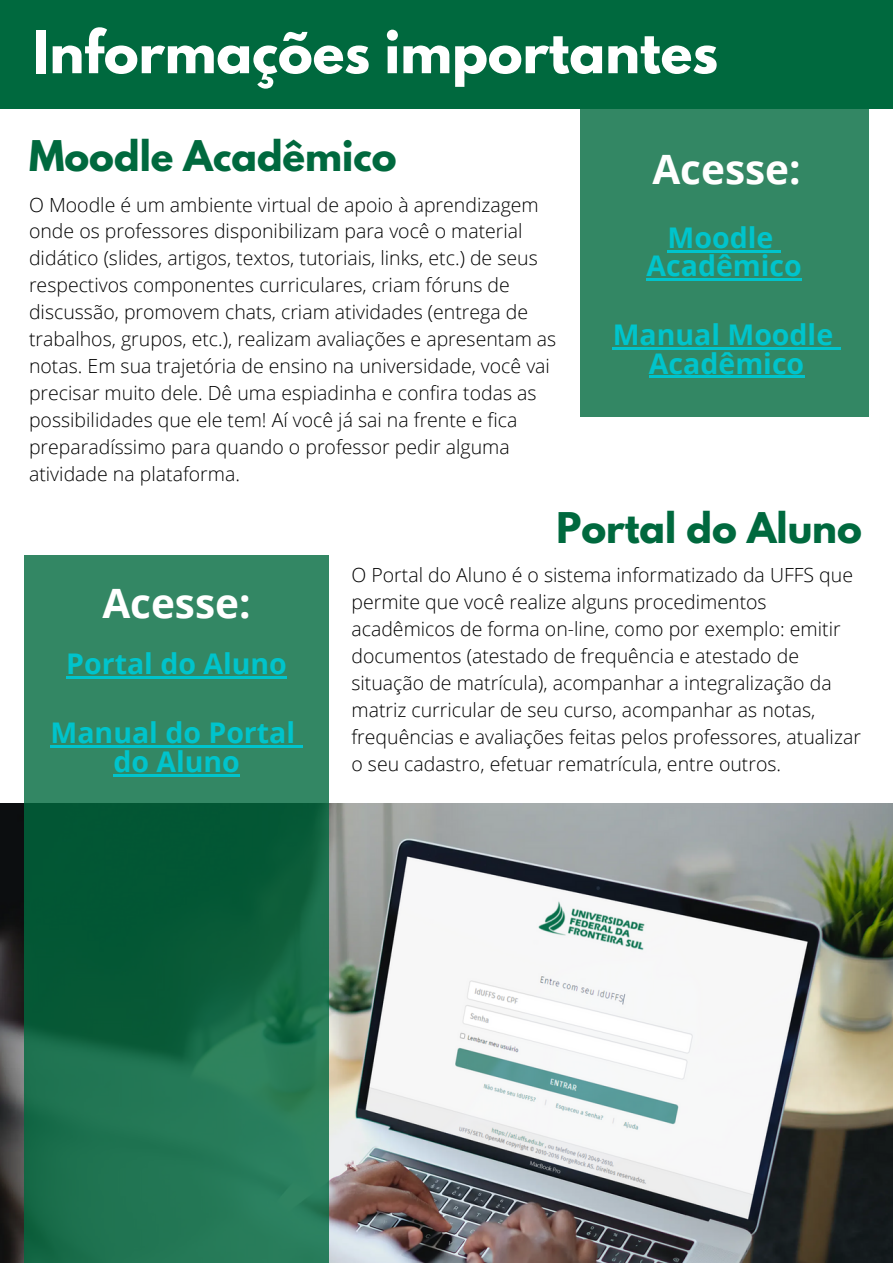
<style>
.page{position:relative;width:893px;height:1264px;background:#fff}
.page>*{position:absolute;margin:0;border:0;box-sizing:border-box;transform-origin:0 0}
.t1{font:700 52.5px "League Spartan";color:#fff}
.t2{font:700 40.5px "Open Sans";color:#fff}
.t3{font:700 37.5px "League Spartan";color:#00693e}
.t4{font:700 28.5px/28px "Open Sans";color:#00c4cc;text-align:center}
.t5{font:300 19.5px/27px "Open Sans";color:#000}
</style>
<div class="page">
<img style="left:0;top:803px;width:892px;height:459px">
<svg style="left:24px;top:555px;width:305px;height:707px"></svg>
<div style="left:0;top:0;width:892px;height:109px;background:#00693e"></div>
<div style="left:580px;top:109px;width:288px;height:308px;background:#338764"></div>
<hr style="left:667px;top:250px;width:106px;height:2px;background:#00c4cc">
<svg style="left:773px;top:250px;width:7px;height:2px"></svg>
<hr style="left:646px;top:278px;width:155px;height:2px;background:#00c4cc">
<hr style="left:612px;top:348px;width:221px;height:2px;background:#00c4cc">
<svg style="left:833px;top:348px;width:7px;height:2px"></svg>
<hr style="left:649px;top:376px;width:155px;height:2px;background:#00c4cc">
<hr style="left:66px;top:676px;width:221px;height:3px;background:#00c4cc">
<hr style="left:51px;top:745px;width:244px;height:2px;background:#00c4cc">
<svg style="left:295px;top:745px;width:7px;height:2px"></svg>
<hr style="left:113px;top:774px;width:127px;height:2px;background:#00c4cc">
<h1 class="t1" style="left:33px;top:26px;width:686px">Informações importantes</h1>
<h3 class="t3" style="left:29px;top:138px;width:369px">Moodle Acadêmico</h3>
<p class="t5" style="left:29px;top:190px;width:528px">O Moodle é um ambiente virtual de apoio à aprendizagem onde os professores disponibilizam para você o material didático (slides, artigos, textos, tutoriais, links, etc.) de seus respectivos componentes curriculares, criam fóruns de discussão, promovem chats, criam atividades (entrega de trabalhos, grupos, etc.), realizam avaliações e apresentam as notas. Em sua trajetória de ensino na universidade, você vai precisar muito dele. Dê uma espiadinha e confira todas as possibilidades que ele tem! Aí você já sai na frente e fica preparadíssimo para quando o professor pedir alguma atividade na plataforma.</p>
<h2 class="t2" style="left:652px;top:140px;width:150px">Acesse:</h2>
<h3 class="t4" style="left:646px;top:223px;width:157px">Moodle<br>Acadêmico</h3>
<h3 class="t4" style="left:612px;top:320px;width:222px">Manual Moodle<br>Acadêmico</h3>
<h2 class="t2" style="left:102px;top:575px;width:150px">Acesse:</h2>
<h3 class="t4" style="left:66px;top:649px;width:222px">Portal do Aluno</h3>
<h3 class="t4" style="left:51px;top:717px;width:246px;line-height:29.2px">Manual do Portal do Aluno</h3>
<h3 class="t3" style="left:556px;top:509px;width:307px">Portal do Aluno</h3>
<p class="t5" style="left:351px;top:561px;width:511px">O Portal do Aluno é o sistema informatizado da UFFS que permite que você realize alguns procedimentos acadêmicos de forma on-line, como por exemplo: emitir documentos (atestado de frequência e atestado de situação de matrícula), acompanhar a integralização da matriz curricular de seu curso, acompanhar as notas, frequências e avaliações feitas pelos professores, atualizar o seu cadastro, efetuar rematrícula, entre outros.</p>
</div>
